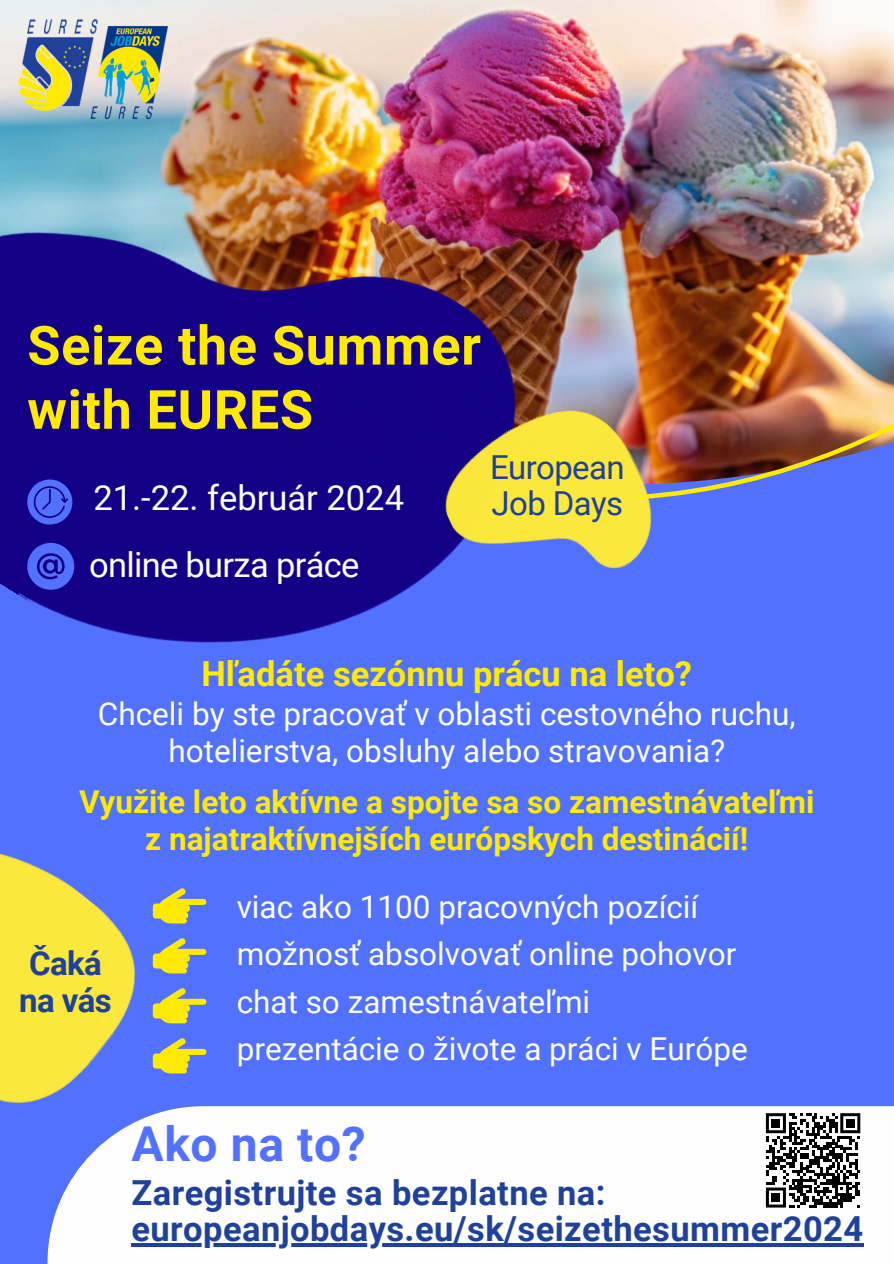
<style>
.page{position:relative;width:894px;height:1264px;background:#fff}
.page>*{position:absolute;margin:0;border:0;box-sizing:border-box;transform-origin:0 0}
.t1{font:700 54px/64.2px "Roboto";letter-spacing:.015em;color:#ffeb00}
.t2{font:700 48px "Roboto";letter-spacing:.01em;color:#5271ff}
.t3{font:700 34.5px "Roboto";letter-spacing:.015em;color:#1f419a}
.t4{font:700 34.5px "Roboto";color:#ffeb00}
.t5{font:34.5px "Roboto";color:#fdfefd}
.t6{font:34.5px "Roboto";letter-spacing:-.02em;color:#fdfefd}
.t7{font:33px/36px "Roboto";letter-spacing:-.02em;color:#1f419a}
.t8{font:700 33px/37.2px "Roboto";letter-spacing:-.02em;color:#1f419a}
.t9{font:31.5px/37px "Roboto";color:#fdfefd;text-align:center}
.t10{font:700 31.5px/37px "Roboto";color:#ffeb00;text-align:center}
</style>
<div class="page">
<div style="left:0;top:0;width:893px;height:1263px;background:#5271ff"></div>
<svg style="left:0;top:0;width:254px;height:1003px"></svg>
<img style="left:108px;top:25px;width:61px;height:32px">
<img style="left:9px;top:10px;width:99px;height:47px">
<img style="left:254px;top:0;width:639px;height:497px">
<img style="left:0;top:57px;width:569px;height:723px">
<svg style="left:27px;top:479px;width:45px;height:45px"></svg>
<svg style="left:27px;top:543px;width:47px;height:47px"></svg>
<img style="left:425px;top:387px;width:247px;height:238px">
<svg style="left:169px;top:888px;width:37px;height:35px"></svg>
<svg style="left:169px;top:938px;width:37px;height:35px"></svg>
<svg style="left:169px;top:988px;width:37px;height:35px"></svg>
<svg style="left:169px;top:1038px;width:37px;height:35px"></svg>
<div style="left:47px;top:1106px;width:846px;height:157px;background:#fdfefd"></div>
<svg style="left:765px;top:1113px;width:95px;height:94px"></svg>
<div style="left:771px;top:1118px;width:9px;height:9px;background:#000"></div>
<div style="left:845px;top:1118px;width:9px;height:9px;background:#000"></div>
<div style="left:771px;top:1193px;width:9px;height:8px;background:#000"></div>
<img style="left:0;top:812px;width:169px;height:321px">
<hr style="left:131px;top:1243px;width:732px;height:3px;background:#1f419a">
<p class="t1" style="left:27px;top:314px;width:455px">Seize the Summer with EURES</p>
<h3 class="t5" style="left:93px;top:478px;width:312px">21.-22. február 2024</h3>
<p class="t6" style="left:89px;top:545px;width:272px">online burza práce</p>
<p class="t7" style="left:490px;top:450px;width:136px">European<br>Job Days</p>
<p class="t4" style="left:201px;top:654px;width:492px">Hľadáte sezónnu prácu na leto?</p>
<p class="t9" style="left:98px;top:695px;width:699px">Chceli by ste pracovať v oblasti cestovného ruchu, hotelierstva, obsluhy alebo stravovania?</p>
<h1 class="t10" style="left:79px;top:783px;width:736px">Využite leto aktívne a spojte sa so zamestnávateľmi z najatraktívnejších európskych destinácií!</h1>
<p class="t9" style="left:237px;top:888px;width:463px">viac ako 1100 pracovných pozícií</p>
<p class="t9" style="left:237px;top:936px;width:501px">možnosť absolvovať online pohovor</p>
<p class="t9" style="left:237px;top:983px;width:355px">chat so zamestnávateľmi</p>
<p class="t9" style="left:237px;top:1030px;width:512px">prezentácie o živote a práci v Európe</p>
<p class="t8" style="left:19px;top:944px;width:94px">Čaká na vás</p>
<p class="t2" style="left:131px;top:1116px;width:235px">Ako na to?</p>
<p class="t3" style="left:131px;top:1172px;width:475px">Zaregistrujte sa bezplatne na:</p>
<h3 class="t3" style="left:131px;top:1208px;width:733px">europeanjobdays.eu/sk/seizethesummer2024</h3>
</div>
